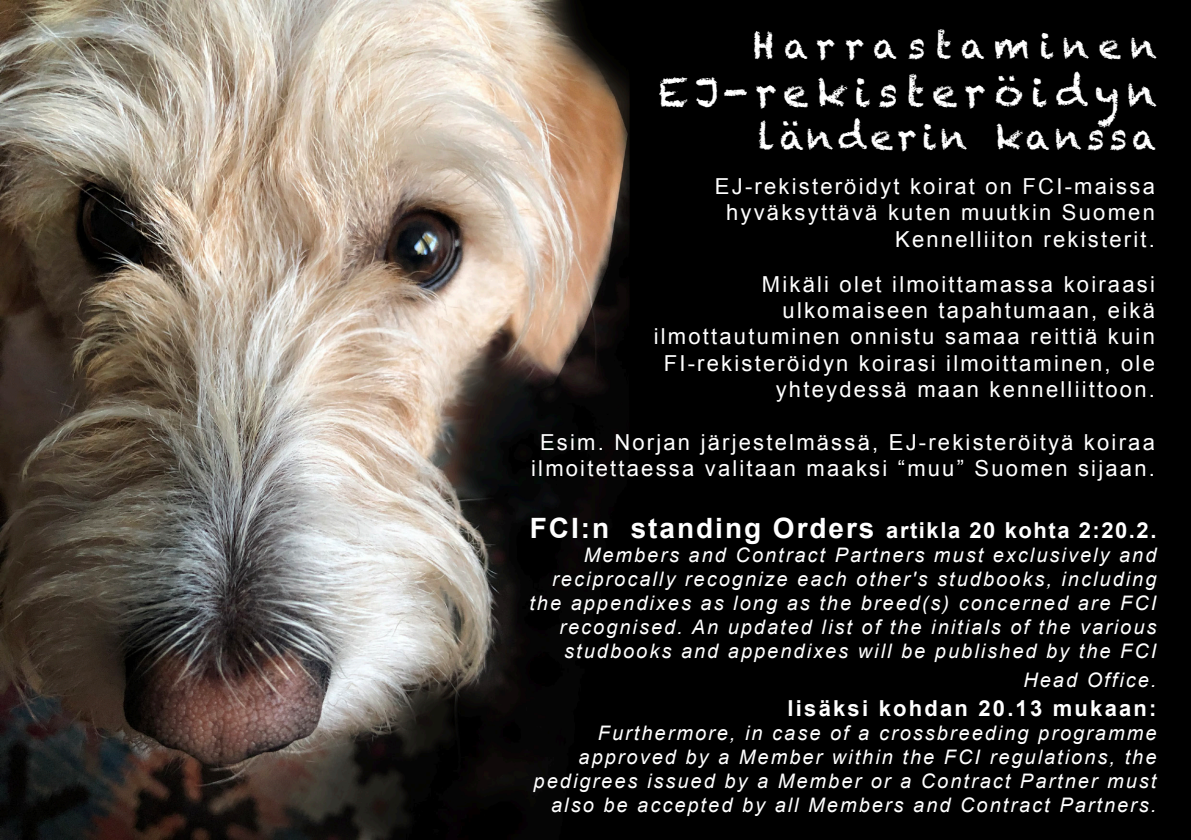
<style>
.page{position:relative;width:1191px;height:840px;background:#fff}
.page>*{position:absolute;margin:0;border:0;box-sizing:border-box;transform-origin:0 0}
.t1{font:40px "Chalkduster";letter-spacing:.19em;color:#fff}
.t2{font:36px "Chalkduster";letter-spacing:.13em;color:#fff}
.t3{font:36px "Chalkduster";letter-spacing:.255em;color:#fff}
.t4{font:22px/26.4px "Arial";letter-spacing:.1em;color:#fff;text-align:right}
.t5{font:700 22px "Arial";letter-spacing:.07em;color:#fff}
.t6{font:700 22px "Arial";letter-spacing:.1em;color:#fff}
.t7{font:italic 20px/24px "Arial";letter-spacing:.1em;color:#fff;text-align:right}
.s1{font-size:28px}
</style>
<div class="page">
<img style="left:0;top:0;width:1191px;height:839px">
<p class="t3" style="left:753px;top:24px;width:405px">Harrastaminen</p>
<p class="t1" style="left:658px;top:69px;width:500px">EJ-rekisteröidyn</p>
<p class="t2" style="left:757px;top:116px;width:401px">länderin kanssa</p>
<p class="t4" style="left:715px;top:173px;width:441px">EJ-rekisteröidyt koirat on FCI-maissa hyväksyttävä kuten muutkin Suomen<br>Kennelliiton rekisterit.</p>
<p class="t4" style="left:653px;top:271px;width:503px">Mikäli olet ilmoittamassa koiraasi ulkomaiseen tapahtumaan, eikä ilmottautuminen onnistu samaa reittiä kuin FI-rekisteröidyn koirasi ilmoittaminen, ole yhteydessä maan kennelliittoon.</p>
<p class="t4" style="left:531px;top:429px;width:625px;text-align:center">Esim. Norjan järjestelmässä, EJ-rekisteröityä koiraa ilmoitettaessa valitaan maaksi “muu” Suomen sijaan.</p>
<p class="t5" style="left:530px;top:515px;width:628px"><span class="s1">FCI:n standing Orders</span> artikla 20 kohta 2:20.2.</p>
<p class="t7" style="left:529px;top:543px;width:628px">Members and Contract Partners must exclusively and reciprocally recognize each other's studbooks, including the appendixes as long as the breed(s) concerned are FCI recognised. An updated list of the initials of the various studbooks and appendixes will be published by the FCI</p>
<p class="t7" style="left:1023px;top:667px;width:135px">Head Office.</p>
<p class="t6" style="left:787px;top:693px;width:370px">lisäksi kohdan 20.13 mukaan:</p>
<p class="t7" style="left:533px;top:720px;width:624px">Furthermore, in case of a crossbreeding programme approved by a Member within the FCI regulations, the pedigrees issued by a Member or a Contract Partner must also be accepted by all Members and Contract Partners.</p>
</div>
